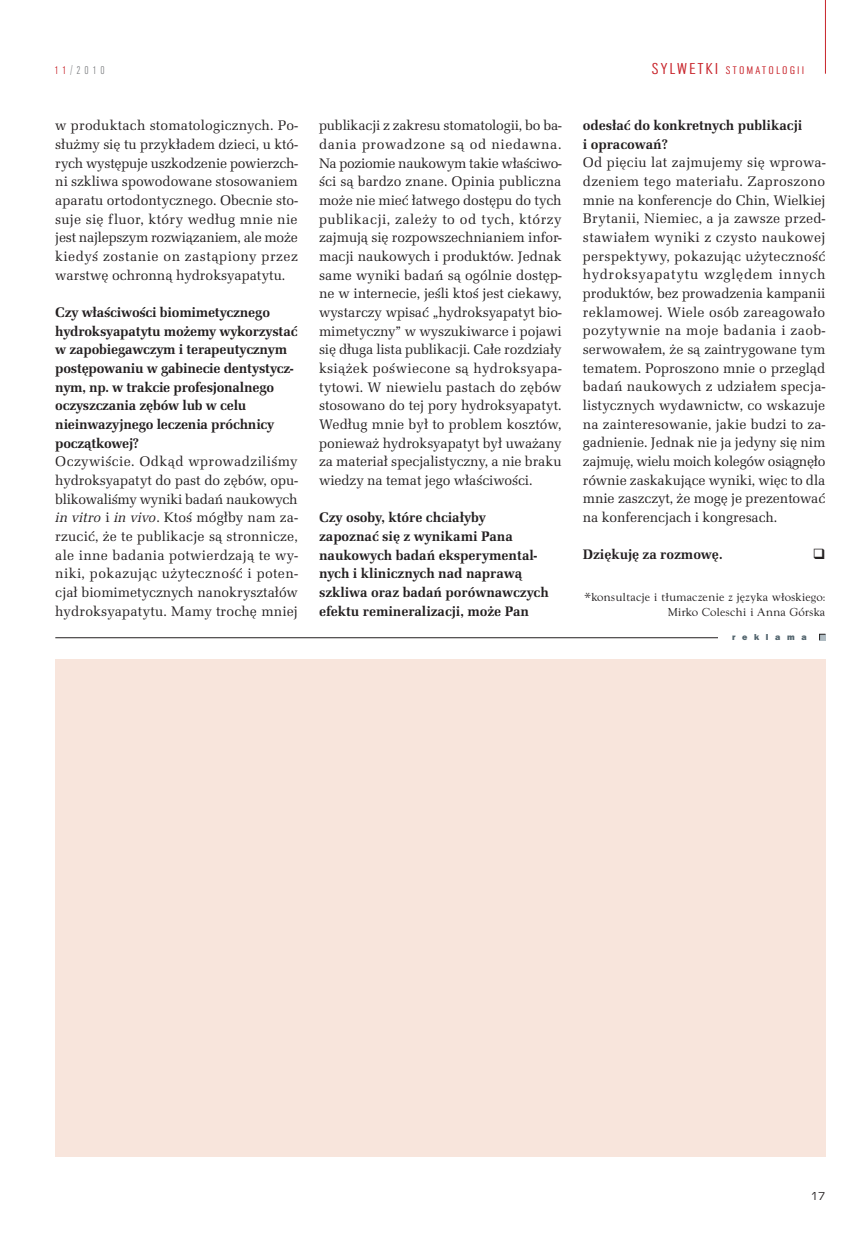
<style>
.page{position:relative;width:868px;height:1234px;background:#fff}
.page>*{position:absolute;margin:0;border:0;box-sizing:border-box;transform-origin:0 0}
.t1{font:14.25px/18.6px "URW Latino TCE";color:#231f20;text-align:justify}
.t2{font:700 14.25px/18.6px "URW Latino TCE";letter-spacing:-.01em;color:#231f20}
.t3{font:12px/14.4px "Goudy TCE";letter-spacing:-.005em;color:#231f20;text-align:right}
.t4{font:12px "URW Grotesk TCE Lig Con";letter-spacing:.31em;color:#808285}
.t5{font:12px "Eurostile TCE";color:#231f20}
.t6{font:11.55px "URW Grotesk TCE Lig Con";letter-spacing:.145em;color:#c8242b;scale:1.25 1}
.t7{font:9px "Franklin Got URWTCE Hea";letter-spacing:.735em;color:#53656e}
.s1{color:#c8242b}
.s2{font-style:italic}
.s3{font-size:16.5px}
</style>
<div class="page">
<hr style="left:825px;top:0;width:1px;height:74px;background:#c8242b">
<div style="left:55px;top:659px;width:770px;height:498px;background:#f8e5dc"></div>
<hr style="left:55px;top:637px;width:762px;height:1px;background:#231f20">
<div style="left:718px;top:631px;width:107px;height:12px;background:#fff"></div>
<svg style="left:819px;top:633px;width:6px;height:7px"></svg>
<p class="t4" style="left:54px;top:64px;width:52px"><span class="s1">11</span>/2010</p>
<p class="t1" style="left:55px;top:116px;width:244px">w produktach stomatologicznych. Po&shy;służmy się tu przykładem dzieci, u któ&shy;rych występuje uszkodzenie powierzch&shy;ni szkliwa spowodowane stosowaniem aparatu ortodontycznego. Obecnie sto&shy;suje się fluor, który według mnie nie jest najlepszym rozwiązaniem, ale może kiedyś zostanie on zastąpiony przez warstwę ochronną hydroksyapatytu.</p>
<p class="t2" style="left:55px;top:303px;width:244px">Czy właściwości biomimetycznego hydroksyapatytu możemy wykorzystać w zapobiegawczym i terapeutycznym postępowaniu w gabinecie dentystycz&shy;nym, np. w trakcie profesjonalnego oczyszczania zębów lub w celu nieinwazyjnego leczenia próchnicy początkowej?</p>
<p class="t1" style="left:55px;top:452px;width:244px">Oczywiście. Odkąd wprowadziliśmy hydroksyapatyt do past do zębów, opu&shy;blikowaliśmy wyniki badań naukowych <span class="s2">in vitro</span> i <span class="s2">in vivo</span>. Ktoś mógłby nam za&shy;rzucić, że te publikacje są stronnicze, ale inne badania potwierdzają te wy&shy;niki, pokazując użyteczność i poten&shy;cjał biomimetycznych nanokryształów hydroksyapatytu. Mamy trochę mniej</p>
<p class="t1" style="left:319px;top:116px;width:244px">publikacji z zakresu stomatologii, bo ba&shy;dania prowadzone są od niedawna.<br>Na poziomie naukowym takie właściwo&shy;ści są bardzo znane. Opinia publiczna może nie mieć łatwego dostępu do tych publikacji, zależy to od tych, którzy zajmują się rozpowszechnianiem infor&shy;macji naukowych i produktów. Jednak same wyniki badań są ogólnie dostęp&shy;ne w internecie, jeśli ktoś jest ciekawy, wystarczy wpisać „hydroksyapatyt bio&shy;mimetyczny” w wyszukiwarce i pojawi się długa lista publikacji. Całe rozdziały książek poświecone są hydroksyapa&shy;tytowi. W niewielu pastach do zębów stosowano do tej pory hydroksyapatyt.<br>Według mnie był to problem kosztów, ponieważ hydroksyapatyt był uważany za materiał specjalistyczny, a nie braku wiedzy na temat jego właściwości.</p>
<p class="t2" style="left:319px;top:508px;width:231px">Czy osoby, które chciałyby zapoznać się z wynikami Pana naukowych badań eksperymental&shy;nych i klinicznych nad naprawą szkliwa oraz badań porównawczych efektu remineralizacji, może Pan</p>
<p class="t6" style="left:651px;top:65px;width:123px"><span class="s3">SYLWETKI</span> STOMATOLOGII</p>
<p class="t2" style="left:582px;top:116px;width:221px">odesłać do konkretnych publikacji i opracowań?</p>
<p class="t1" style="left:582px;top:153px;width:244px">Od pięciu lat zajmujemy się wprowa&shy;dzeniem tego materiału. Zaproszono mnie na konferencje do Chin, Wielkiej Brytanii, Niemiec, a ja zawsze przed&shy;stawiałem wyniki z czysto naukowej perspektywy, pokazując użyteczność hydroksyapatytu względem innych produktów, bez prowadzenia kampanii reklamowej. Wiele osób zareagowało pozytywnie na moje badania i zaob&shy;serwowałem, że są zaintrygowane tym tematem. Poproszono mnie o przegląd badań naukowych z udziałem specja&shy;listycznych wydawnictw, co wskazuje na zainteresowanie, jakie budzi to za&shy;gadnienie. Jednak nie ja jedyny się nim zajmuję, wielu moich kolegów osiągnęło równie zaskakujące wyniki, więc to dla mnie zaszczyt, że mogę je prezentować na konferencjach i kongresach.</p>
<p class="t2" style="left:582px;top:545px;width:141px">Dziękuję za rozmowę.</p>
<p class="t3" style="left:584px;top:589px;width:242px">*konsultacje i tłumaczenie z języka włoskiego:<br>Mirko Coleschi i Anna Górska</p>
<p class="t7" style="left:732px;top:631px;width:76px">reklama</p>
<p class="t5" style="left:810px;top:1189px;width:16px">17</p>
</div>
